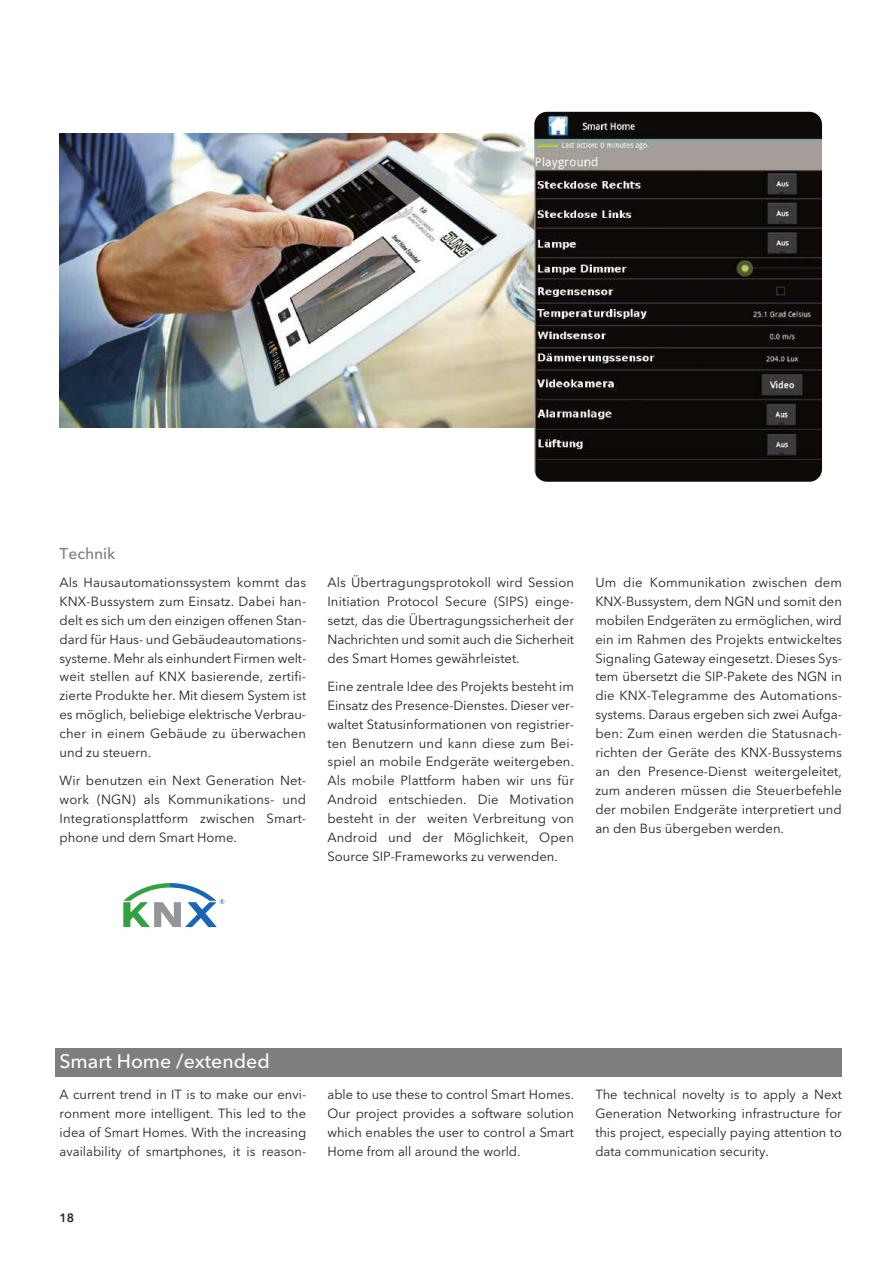
<style>
.page{position:relative;width:893px;height:1263px;background:#fff}
.page>*{position:absolute;margin:0;border:0;box-sizing:border-box;transform-origin:0 0}
.t1{font:500 19.5px "Avenir Next LT Pro";color:#fff}
.t2{font:500 15.6px "Avenir Next LT Pro";color:#7d7e7f}
.t3{font:13.2px/18.9px "Avenir Next LT Pro";color:#222221;text-align:justify}
.t4{font:600 12px "Avenir Next LT Pro";color:#222221}
</style>
<div class="page">
<div style="left:55px;top:1049px;width:787px;height:28px;background:#7d7e7f"></div>
<img style="left:60px;top:133px;width:474px;height:294px">
<img style="left:534px;top:112px;width:288px;height:370px;border-radius:13px">
<svg style="left:123px;top:883px;width:101px;height:44px"></svg>
<p class="t2" style="left:60px;top:547px;width:57px">Technik</p>
<p class="t3" style="left:60px;top:574px;width:248px">Als Hausautomationssystem kommt das KNX-Bussystem zum Einsatz. Dabei han&shy;delt es sich um den einzigen offenen Stan&shy;dard für Haus- und Gebäudeautomations&shy;systeme. Mehr als einhundert Firmen welt&shy;weit stellen auf KNX basierende, zertifi&shy;zierte Produkte her. Mit diesem System ist es möglich, beliebige elektrische Verbrau&shy;cher in einem Gebäude zu überwachen und zu steuern.</p>
<p class="t3" style="left:60px;top:773px;width:248px">Wir benutzen ein Next Generation Net&shy;work (NGN) als Kommunikations- und Integrationsplattform zwischen Smart&shy;phone und dem Smart Home.</p>
<p class="t3" style="left:327px;top:574px;width:248px">Als Übertragungsprotokoll wird Session Initiation Protocol Secure (SIPS) einge&shy;setzt, das die Übertragungssicherheit der Nachrichten und somit auch die Sicherheit des Smart Homes gewährleistet.</p>
<p class="t3" style="left:327px;top:678px;width:248px">Eine zentrale Idee des Projekts besteht im Einsatz des Presence-Dienstes. Dieser ver&shy;waltet Statusinformationen von registrier&shy;ten Benutzern und kann diese zum Bei&shy;spiel an mobile Endgeräte weitergeben.<br>Als mobile Plattform haben wir uns für Android entschieden. Die Motivation besteht in der weiten Verbreitung von Android und der Möglichkeit, Open Source SIP-Frameworks zu verwenden.</p>
<p class="t3" style="left:595px;top:574px;width:248px">Um die Kommunikation zwischen dem KNX-Bussystem, dem NGN und somit den mobilen Endgeräten zu ermöglichen, wird ein im Rahmen des Projekts entwickeltes Signaling Gateway eingesetzt. Dieses Sys&shy;tem übersetzt die SIP-Pakete des NGN in die KNX-Telegramme des Automations&shy;systems. Daraus ergeben sich zwei Aufga&shy;ben: Zum einen werden die Statusnach&shy;richten der Geräte des KNX-Bussystems an den Presence-Dienst weitergeleitet, zum anderen müssen die Steuerbefehle der mobilen Endgeräte interpretiert und an den Bus übergeben werden.</p>
<h1 class="t1" style="left:60px;top:1054px;width:212px">Smart Home /extended</h1>
<p class="t3" style="left:60px;top:1087px;width:248px">A current trend in IT is to make our envi&shy;ronment more intelligent. This led to the idea of Smart Homes. With the increasing availability of smartphones, it is reason-</p>
<p class="t3" style="left:327px;top:1087px;width:248px">able to use these to control Smart Homes.<br>Our project provides a software solution which enables the user to control a Smart Home from all around the world.</p>
<p class="t3" style="left:595px;top:1087px;width:248px">The technical novelty is to apply a Next Generation Networking infrastructure for this project, especially paying attention to data communication security.</p>
<p class="t4" style="left:60px;top:1213px;width:16px">18</p>
</div>
